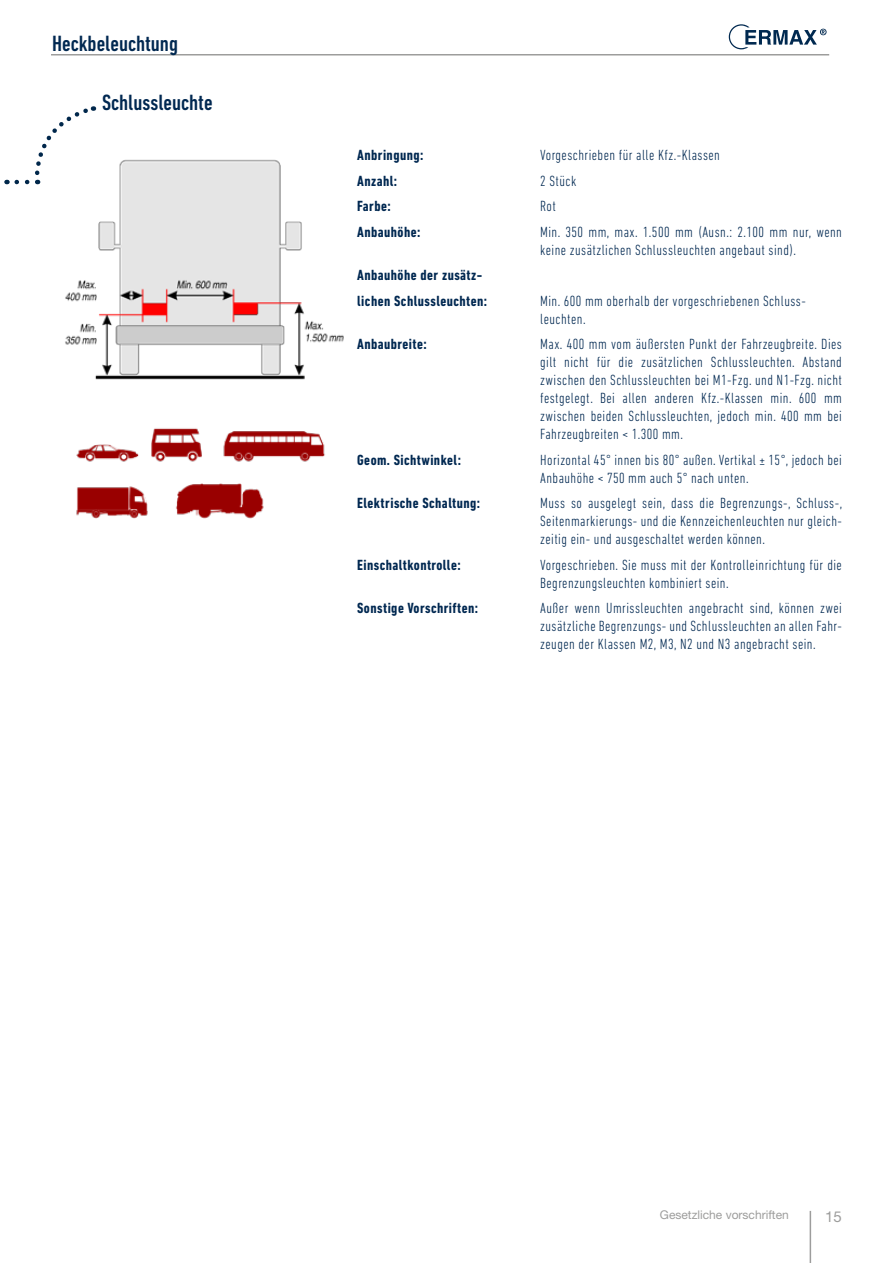
<style>
.page{position:relative;width:893px;height:1263px;background:#fff}
.page>*{position:absolute;margin:0;border:0;box-sizing:border-box;transform-origin:0 0}
.t1{font:500 condensed 22.5px "DIN Next LT Pro";color:#002851}
.t2{font:300 condensed 15px/18px "DIN Next LT Pro";letter-spacing:.03em;color:#002851}
.t3{font:700 condensed 15px/25.5px "DIN Next LT Pro";letter-spacing:.03em;color:#002851}
.t4{font:15px "Helvetica Neue LT Pro";color:#9d9d9c}
.t5{font:12px "Helvetica Neue LT Pro";color:#9d9d9c}
</style>
<div class="page">
<hr style="left:51px;top:54px;width:778px;height:2px;background:#9d9d9c">
<hr style="left:810px;top:1211px;width:1px;height:52px;background:#9d9d9c">
<svg style="left:729px;top:24px;width:97px;height:25px"></svg>
<img style="left:65px;top:159px;width:279px;height:360px">
<svg style="left:17px;top:106px;width:77px;height:78px"></svg>
<h1 class="t1" style="left:52px;top:31px;width:127px">Heckbeleuchtung</h1>
<h1 class="t1" style="left:102px;top:90px;width:112px">Schlussleuchte</h1>
<p class="t3" style="left:357px;top:142px;width:68px">Anbringung:</p>
<p class="t2" style="left:540px;top:146px;width:181px">Vorgeschrieben für alle Kfz.-Klassen</p>
<p class="t3" style="left:357px;top:168px;width:42px">Anzahl:</p>
<p class="t2" style="left:540px;top:171px;width:38px">2 Stück</p>
<p class="t3" style="left:357px;top:193px;width:35px">Farbe:</p>
<p class="t2" style="left:540px;top:197px;width:17px">Rot</p>
<p class="t3" style="left:357px;top:219px;width:65px">Anbauhöhe:</p>
<p class="t2" style="left:540px;top:222px;width:303px">Min. 350 mm, max. 1.500 mm (Ausn.: 2.100 mm nur, wenn keine zusätzlichen Schlussleuchten angebaut sind).</p>
<p class="t3" style="left:357px;top:262px;width:132px">Anbauhöhe der zusätz&shy;lichen Schlussleuchten:</p>
<p class="t2" style="left:540px;top:291px;width:267px">Min. 600 mm oberhalb der vorgeschriebenen Schluss&shy;leuchten.</p>
<p class="t3" style="left:357px;top:331px;width:71px">Anbaubreite:</p>
<p class="t2" style="left:540px;top:335px;width:303px;text-align:justify">Max. 400 mm vom äußersten Punkt der Fahrzeugbreite. Dies gilt nicht für die zusätzlichen Schlussleuchten. Abstand zwischen den Schlussleuchten bei M1-Fzg. und N1-Fzg. nicht festgelegt. Bei allen anderen Kfz.-Klassen min. 600 mm zwischen beiden Schlussleuchten, jedoch min. 400 mm bei Fahrzeugbreiten &lt; 1.300 mm.</p>
<p class="t3" style="left:357px;top:447px;width:105px">Geom. Sichtwinkel:</p>
<p class="t2" style="left:540px;top:450px;width:303px">Horizontal 45° innen bis 80° außen. Vertikal ± 15°, jedoch bei<br>Anbauhöhe &lt; 750 mm auch 5° nach unten.</p>
<p class="t3" style="left:357px;top:490px;width:125px">Elektrische Schaltung:</p>
<p class="t2" style="left:540px;top:494px;width:303px;text-align:justify">Muss so ausgelegt sein, dass die Begrenzungs-, Schluss-, Seitenmarkierungs- und die Kennzeichenleuchten nur gleich&shy;zeitig ein- und ausgeschaltet werden können.</p>
<p class="t3" style="left:357px;top:552px;width:105px">Einschaltkontrolle:</p>
<p class="t2" style="left:540px;top:555px;width:303px">Vorgeschrieben. Sie muss mit der Kontrolleinrichtung für die<br>Begrenzungsleuchten kombiniert sein.</p>
<p class="t3" style="left:357px;top:595px;width:122px">Sonstige Vorschriften:</p>
<p class="t2" style="left:540px;top:599px;width:303px;text-align:justify">Außer wenn Umrissleuchten angebracht sind, können zwei zusätzliche Begrenzungs- und Schlussleuchten an allen Fahr&shy;zeugen der Klassen M2, M3, N2 und N3 angebracht sein.</p>
<p class="t5" style="left:660px;top:1208px;width:130px">Gesetzliche vorschriften</p>
<p class="t4" style="left:825px;top:1207px;width:18px">15</p>
</div>
